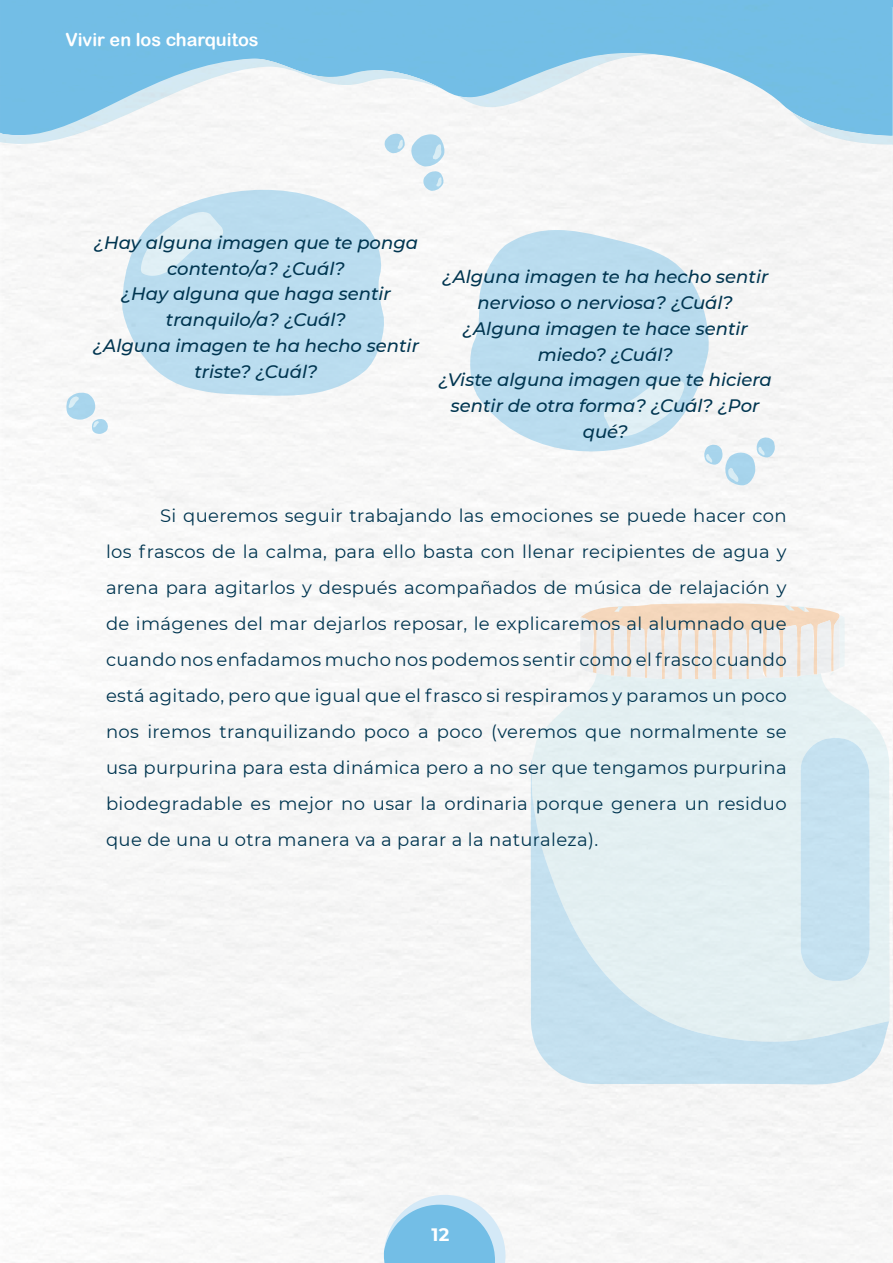
<style>
.page{position:relative;width:893px;height:1263px;background:#fff}
.page>*{position:absolute;margin:0;border:0;box-sizing:border-box;transform-origin:0 0}
.t1{font:18px/36px "Montserrat";letter-spacing:.02em;color:#003550;text-align:justify}
.t2{font:italic 500 18px/26px "Montserrat";color:#003550;text-align:center}
.t3{font:18px "Arial Rounded MT Bold";color:#fff}
.t4{font:700 18px "Montserrat";color:#fff}
</style>
<div class="page">
<svg style="left:384px;top:1195px;width:121px;height:68px"></svg>
<svg style="left:0;top:0;width:873px;height:146px;fill:#73bee6"></svg>
<svg style="left:0;top:8px;width:873px;height:137px;fill:#f5f5f5"></svg>
<svg style="left:5px;top:8px;width:868px;height:128px;fill:#73bee6"></svg>
<svg style="left:873px;top:0;width:20px;height:146px"></svg>
<svg style="left:66px;top:391px;width:43px;height:43px"></svg>
<svg style="left:531px;top:673px;width:359px;height:370px;fill:#e4f0f2"></svg>
<svg style="left:531px;top:760px;width:358px;height:325px;fill:#e2eff1"></svg>
<svg style="left:887px;top:749px;width:6px;height:11px"></svg>
<svg style="left:538px;top:734px;width:5px;height:6px"></svg>
<svg style="left:801px;top:735px;width:69px;height:248px"></svg>
<svg style="left:580px;top:602px;width:265px;height:82px"></svg>
<svg style="left:468px;top:219px;width:242px;height:244px;fill:#baddef"></svg>
<svg style="left:603px;top:377px;width:81px;height:61px"></svg>
<svg style="left:122px;top:176px;width:265px;height:221px;fill:#baddef"></svg>
<svg style="left:141px;top:210px;width:83px;height:68px"></svg>
<svg style="left:383px;top:133px;width:63px;height:58px"></svg>
<svg style="left:702px;top:436px;width:73px;height:49px"></svg>
<p class="t3" style="left:66px;top:29px;width:195px">Vivir en los charquitos</p>
<p class="t2" style="left:93px;top:228px;width:328px">¿Hay alguna imagen que te ponga contento/a? ¿Cuál?<br>¿Hay alguna que haga sentir tranquilo/a? ¿Cuál?<br>¿Alguna imagen te ha hecho sentir triste? ¿Cuál?</p>
<p class="t2" style="left:439px;top:263px;width:335px">¿Alguna imagen te ha hecho sentir nervioso o nerviosa? ¿Cuál? ¿Alguna imagen te hace sentir miedo? ¿Cuál?<br>¿Viste alguna imagen que te hiciera sentir de otra forma? ¿Cuál? ¿Por qué?</p>
<p class="t1" style="left:106px;top:497px;width:682px;text-indent:54px">Si queremos seguir trabajando las emociones se puede hacer con los frascos de la calma, para ello basta con llenar recipientes de agua y arena para agitarlos y después acompañados de música de relajación y de imágenes del mar dejarlos reposar, le explicaremos al alumnado que cuando nos enfadamos mucho nos podemos sentir como el frasco cuando está agitado, pero que igual que el frasco si respiramos y paramos un poco nos iremos tranquilizando poco a poco (veremos que normalmente se usa purpurina para esta dinámica pero a no ser que tengamos purpurina biodegradable es mejor no usar la ordinaria porque genera un residuo que de una u otra manera va a parar a la naturaleza).</p>
<p class="t4" style="left:432px;top:1222px;width:19px">12</p>
</div>
